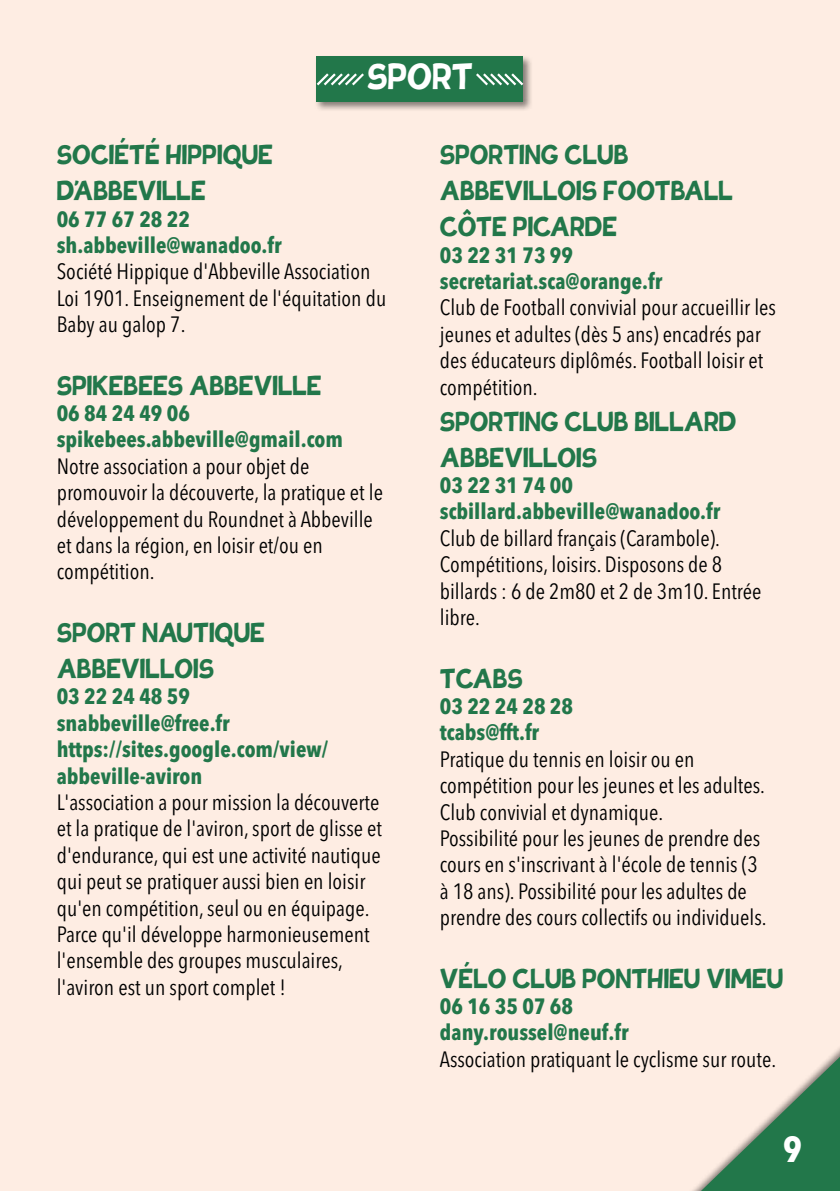
<style>
.page{position:relative;width:840px;height:1191px;background:#fff}
.page>*{position:absolute;margin:0;border:0;box-sizing:border-box;transform-origin:0 0}
.t1{font:700 48px "Tovari Sans";color:#fff;scale:.9 1}
.t2{font:700 36px/36px "Tovari Sans";color:#22774a;scale:.9 1}
.t3{font:700 condensed 36px "Avenir Next LT Pro";color:#fff}
.t4{font:condensed 22px/26.4px "Avenir Next LT Pro";color:#000}
.t5{font:700 condensed 22px/26.4px "Avenir Next LT Pro";color:#22774a}
</style>
<div class="page">
<div style="left:667px;top:1018px;width:172px;height:173px;background:#feede3"></div>
<svg style="left:700px;top:1056px;width:139px;height:135px"></svg>
<div style="left:314px;top:55px;width:219px;height:57px;background:#000;opacity:.48"></div>
<div style="left:316px;top:57px;width:207px;height:45px;background:#22774a"></div>
<svg style="left:314px;top:71px;width:50px;height:17px"></svg>
<svg style="left:476px;top:71px;width:49px;height:17px"></svg>
<h1 class="t1" style="left:367px;top:28px;width:119px">SPORT</h1>
<h2 class="t2" style="left:57px;top:128px;width:242px">SOCIÉTÉ HIPPIQUE<br>D'ABBEVILLE</h2>
<p class="t5" style="left:57px;top:205px;width:226px">06 77 67 28 22 sh.abbeville@wanadoo.fr</p>
<p class="t4" style="left:57px;top:258px;width:331px">Société Hippique d'Abbeville Association<br>Loi 1901. Enseignement de l'équitation du<br>Baby au galop 7.</p>
<h2 class="t2" style="left:57px;top:358px;width:296px">SPIKEBEES ABBEVILLE</h2>
<p class="t5" style="left:57px;top:400px;width:288px">06 84 24 49 06 spikebees.abbeville@gmail.com</p>
<p class="t4" style="left:57px;top:453px;width:327px">Notre association a pour objet de promouvoir la découverte, la pratique et le développement du Roundnet à Abbeville et dans la région, en loisir et/ou en compétition.</p>
<h2 class="t2" style="left:57px;top:605px;width:233px">SPORT NAUTIQUE<br>ABBEVILLOIS</h2>
<p class="t5" style="left:57px;top:683px;width:273px">03 22 24 48 59 snabbeville@free.fr https://sites.google.com/view/ abbeville-aviron</p>
<p class="t4" style="left:57px;top:789px;width:326px">L'association a pour mission la découverte et la pratique de l'aviron, sport de glisse et d'endurance, qui est une activité nautique qui peut se pratiquer aussi bien en loisir qu'en compétition, seul ou en équipage.<br>Parce qu'il développe harmonieusement l'ensemble des groupes musculaires, l'aviron est un sport complet !</p>
<h2 class="t2" style="left:439px;top:128px;width:327px">SPORTING CLUB<br>ABBEVILLOIS FOOTBALL<br>CÔTE PICARDE</h2>
<p class="t5" style="left:439px;top:241px;width:224px">03 22 31 73 99 secretariat.sca@orange.fr</p>
<p class="t4" style="left:439px;top:294px;width:337px">Club de Football convivial pour accueillir les jeunes et adultes (dès 5 ans) encadrés par des éducateurs diplômés. Football loisir et compétition.</p>
<h2 class="t2" style="left:439px;top:394px;width:330px">SPORTING CLUB BILLARD<br>ABBEVILLOIS</h2>
<p class="t5" style="left:439px;top:472px;width:282px">03 22 31 74 00 scbillard.abbeville@wanadoo.fr</p>
<p class="t4" style="left:439px;top:525px;width:323px">Club de billard français (Carambole).<br>Compétitions, loisirs. Disposons de 8 billards : 6 de 2m80 et 2 de 3m10. Entrée libre.</p>
<h2 class="t2" style="left:439px;top:651px;width:94px">TCABS</h2>
<p class="t5" style="left:439px;top:693px;width:135px">03 22 24 28 28 tcabs@fft.fr</p>
<p class="t4" style="left:439px;top:745px;width:328px">Pratique du tennis en loisir ou en compétition pour les jeunes et les adultes.<br>Club convivial et dynamique.<br>Possibilité pour les jeunes de prendre des cours en s'inscrivant à l'école de tennis (3 à 18 ans). Possibilité pour les adultes de prendre des cours collectifs ou individuels.</p>
<h2 class="t2" style="left:439px;top:951px;width:383px">VÉLO CLUB PONTHIEU VIMEU</h2>
<p class="t5" style="left:439px;top:993px;width:190px">06 16 35 07 68 dany.roussel@neuf.fr</p>
<p class="t4" style="left:439px;top:1045px;width:337px">Association pratiquant le cyclisme sur route.</p>
<h2 class="t3" style="left:782px;top:1126px;width:20px">9</h2>
</div>
